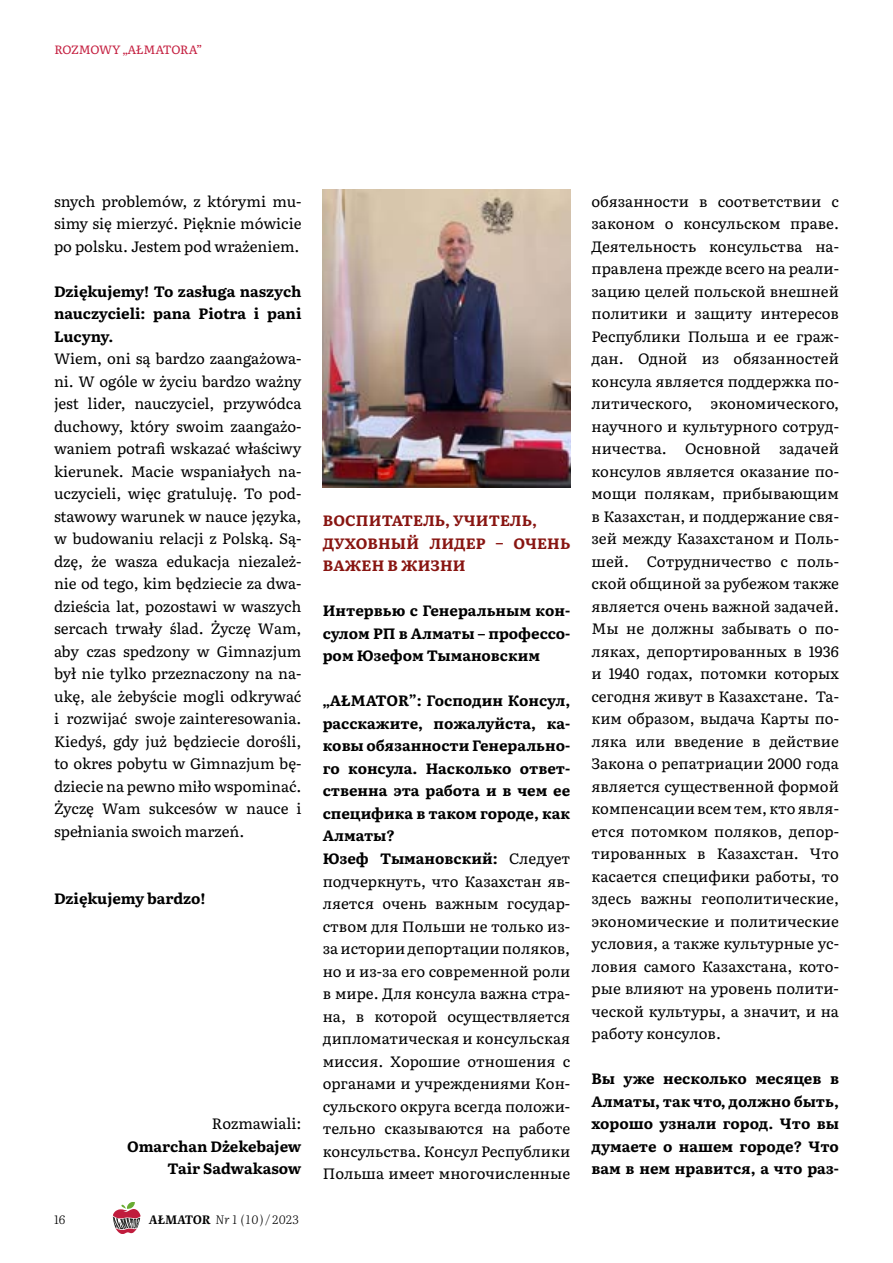
<style>
.page{position:relative;width:893px;height:1263px;background:#fff}
.page>*{position:absolute;margin:0;border:0;box-sizing:border-box;transform-origin:0 0}
.t1{font:15px/22.5px "Literata TT Text";color:#000;text-align:justify}
.t2{font:700 15px/22.5px "Literata TT Text";color:#000;text-align:justify}
.t3{font:700 15px/22.5px "Literata TT Text";letter-spacing:.01em;color:#881511}
.t4{font:italic 300 12px "Literata TT Subhead";letter-spacing:.04em;color:#000}
.t5{font:12px "Literata TT Text";letter-spacing:-.025em;color:#c41d3e}
.t6{font:300 12px "Literata TT Subhead";color:#000}
.s1{font-weight:700}
</style>
<div class="page">
<svg style="left:113px;top:1202px;width:28px;height:31px"></svg>
<img style="left:323px;top:189px;width:247px;height:298px">
<p class="t5" style="left:54px;top:40px;width:150px">ROZMOWY „AŁMATORA”</p>
<p class="t1" style="left:54px;top:189px;width:249px">snych problemów, z którymi mu&shy;simy się mierzyć. Pięknie mówicie po polsku. Jestem pod wrażeniem.</p>
<p class="t2" style="left:54px;top:279px;width:249px">Dziękujemy! To zasługa naszych nauczycieli: pana Piotra i pani Lucyny.</p>
<p class="t1" style="left:54px;top:346px;width:249px">Wiem, oni są bardzo zaangażowa&shy;ni. W ogóle w życiu bardzo ważny jest lider, nauczyciel, przywódca duchowy, który swoim zaangażo&shy;waniem potrafi wskazać właściwy kierunek. Macie wspaniałych na&shy;uczycieli, więc gratuluję. To pod&shy;stawowy warunek w nauce języka, w budowaniu relacji z Polską. Są&shy;dzę, że wasza edukacja niezależ&shy;nie od tego, kim będziecie za dwa&shy;dzieścia lat, pozostawi w waszych sercach trwały ślad. Życzę Wam, aby czas spedzony w Gimnazjum był nie tylko przeznaczony na na&shy;ukę, ale żebyście mogli odkrywać i rozwijać swoje zainteresowania.<br>Kiedyś, gdy już będziecie dorośli, to okres pobytu w Gimnazjum bę&shy;dziecie na pewno miło wspominać.<br>Życzę Wam sukcesów w nauce i spełniania swoich marzeń.</p>
<p class="t2" style="left:54px;top:886px;width:153px">Dziękujemy bardzo!</p>
<p class="t1" style="left:212px;top:1111px;width:91px">Rozmawiali:</p>
<p class="t2" style="left:127px;top:1134px;width:176px;text-align:right">Omarchan Dżekebajew<br>Tair Sadwakasow</p>
<p class="t6" style="left:54px;top:1210px;width:13px">16</p>
<p class="t4" style="left:149px;top:1210px;width:151px"><span class="s1">AŁMATOR</span> Nr 1 (10)/ 2023</p>
<p class="t3" style="left:323px;top:509px;width:249px">ВОСПИТАТЕЛЬ, УЧИТЕЛЬ,<br>ДУХОВНЫЙ ЛИДЕР – ОЧЕНЬ<br>ВАЖЕН В ЖИЗНИ</p>
<p class="t2" style="left:323px;top:599px;width:249px">Интервью с Генеральным кон&shy;сулом РП в Алматы – профессо&shy;ром Юзефом Тымановским</p>
<p class="t1" style="left:323px;top:689px;width:249px;text-align:left"><span class="s1">„AŁMATOR”: Господин Консул, расскажите, пожалуйста, ка&shy;ковы обязанности Генерально&shy;го консула. Насколько ответ&shy;ственна эта работа и в чем ее специфика в таком городе, как<br>Алматы?<br>Юзеф Тымановский:</span> Следует подчеркнуть, что Казахстан яв&shy;ляется очень важным государ&shy;ством для Польши не только из&shy;за истории депортации поляков, но и из-за его современной роли в мире. Для консула важна стра&shy;на, в которой осуществляется дипломатическая и консульская миссия. Хорошие отношения с органами и учреждениями Кон&shy;сульского округа всегда положи&shy;тельно сказываются на работе консульства. Консул Республики<br>Польша имеет многочисленные</p>
<p class="t1" style="left:591px;top:189px;width:249px">обязанности в соответствии с законом о консульском праве.<br>Деятельность консульства на&shy;правлена прежде всего на реали&shy;зацию целей польской внешней политики и защиту интересов Республики Польша и ее граж&shy;дан. Одной из обязанностей консула является поддержка по&shy;литического, экономического, научного и культурного сотруд&shy;ничества. Основной задачей консулов является оказание по&shy;мощи полякам, прибывающим в Казахстан, и поддержание свя&shy;зей между Казахстаном и Поль&shy;шей. Сотрудничество с поль&shy;ской общиной за рубежом также является очень важной задачей.<br>Мы не должны забывать о по&shy;ляках, депортированных в 1936 и 1940 годах, потомки которых сегодня живут в Казахстане. Та&shy;ким образом, выдача Карты по&shy;ляка или введение в действие Закона о репатриации 2000 года является существенной формой компенсации всем тем, кто явля&shy;ется потомком поляков, депор&shy;тированных в Казахстан. Что касается специфики работы, то здесь важны геополитические, экономические и политические условия, а также культурные ус&shy;ловия самого Казахстана, кото&shy;рые влияют на уровень полити&shy;ческой культуры, а значит, и на работу консулов.</p>
<p class="t2" style="left:591px;top:1066px;width:249px">Вы уже несколько месяцев в Алматы, так что, должно быть, хорошо узнали город. Что вы думаете о нашем городе? Что вам в нем нравится, а что раз-</p>
</div>
